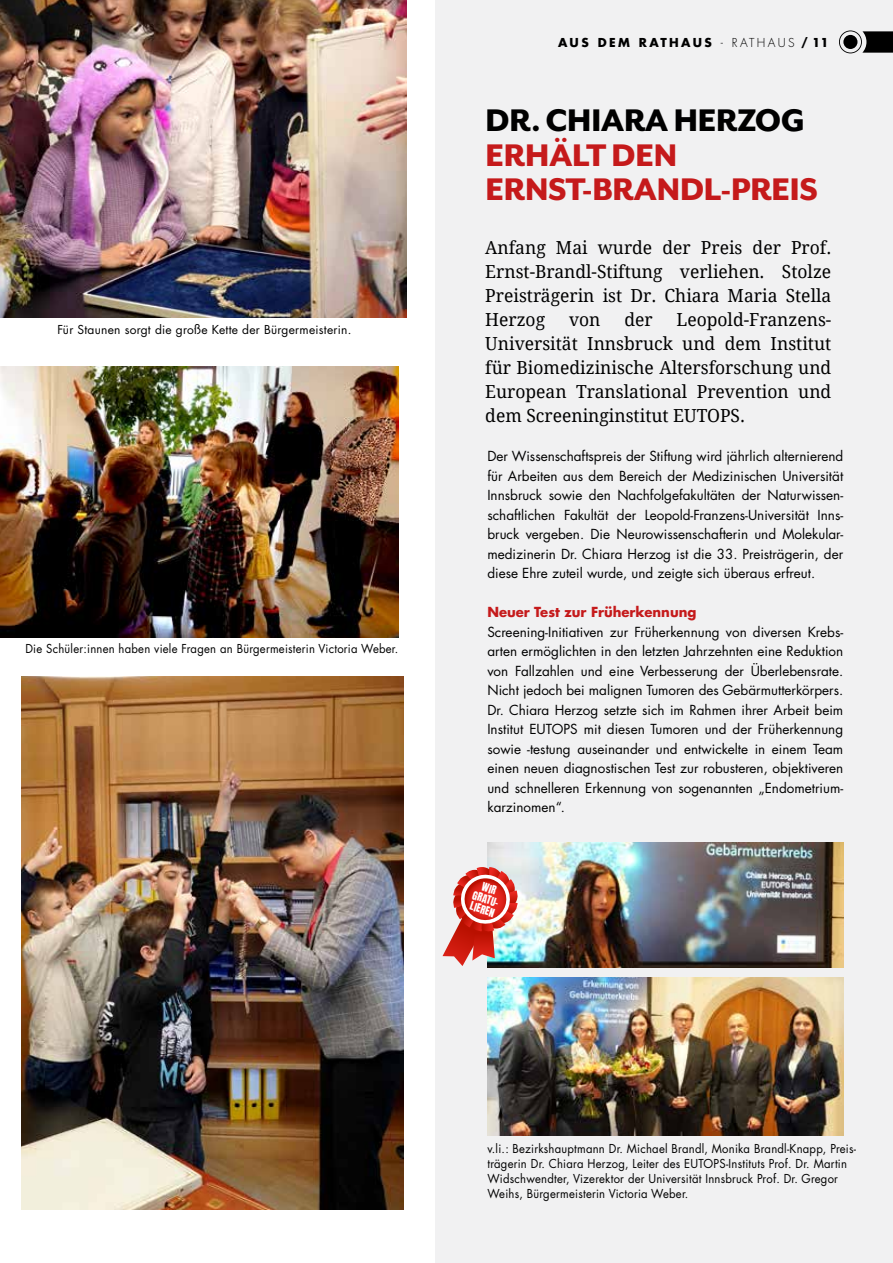
<style>
.page{position:relative;width:893px;height:1263px;background:#fff}
.page>*{position:absolute;margin:0;border:0;box-sizing:border-box;transform-origin:0 0}
.t1{font:800 36px/34.5px "Mr Eaves San OT";letter-spacing:-.02em;color:#c51a1b}
.t2{font:800 36px "Mr Eaves San OT";letter-spacing:-.02em;color:#000}
.t3{font:18px/24px "Droid Serif";color:#000;text-align:justify}
.t4{font:13.5px/19.5px "Futura LT Pro";color:#000;text-align:justify}
.t5{font:700 13.5px "Futura LT Pro";color:#c51a1b}
.t6{font:12px/15px "Futura LT Pro";letter-spacing:.02em;color:#000;scale:.94 1}
.t7{font:12px "Futura LT Pro";letter-spacing:.02em;color:#000}
.t8{font:700 12px "Futura LT Pro";letter-spacing:.2em;color:#000}
.t9{font:10.05px/10.8px "Anton";color:#fff;text-align:center}
.s1{font-weight:300}
</style>
<div class="page">
<div style="left:435px;top:0;width:458px;height:1263px;background:#f1f1f2"></div>
<img style="left:0;top:367px;width:398px;height:271px">
<img style="left:21px;top:676px;width:382px;height:534px">
<img style="left:487px;top:842px;width:356px;height:126px">
<img style="left:487px;top:978px;width:356px;height:157px">
<img style="left:0;top:0;width:406px;height:318px">
<img style="left:442px;top:867px;width:78px;height:99px">
<svg style="left:839px;top:30px;width:54px;height:23px"></svg>
<p class="t7" style="left:57px;top:322px;width:296px">Für Staunen sorgt die große Kette der Bürgermeisterin.</p>
<p class="t6" style="left:25px;top:641px;width:398px">Die Schüler:innen haben viele Fragen an Bürgermeisterin Victoria Weber.</p>
<p class="t8" style="left:558px;top:34px;width:272px">AUS DEM RATHAUS <span class="s1">- RATHAUS</span> / 11</p>
<h1 class="t2" style="left:485px;top:100px;width:321px">DR. CHIARA HERZOG</h1>
<h1 class="t1" style="left:485px;top:138px;width:334px">ERHÄLT DEN<br>ERNST-BRANDL-PREIS</h1>
<h2 class="t3" style="left:485px;top:235px;width:348px">Anfang Mai wurde der Preis der Prof.<br>Ernst-Brandl-Stiftung verliehen. Stolze Preisträgerin ist Dr. Chiara Maria Stella Herzog</h2>
<h2 class="t3" style="left:485px;top:307px;width:347px;text-indent:191px">Leopold-Franzens-Universität Innsbruck und dem Institut für Biomedizinische Altersforschung und European Translational Prevention und dem Screeninginstitut EUTOPS.</h2>
<h2 class="t3" style="left:569px;top:307px;width:33px">von</h2>
<h2 class="t3" style="left:624px;top:307px;width:30px">der</h2>
<p class="t4" style="left:487px;top:447px;width:357px">Der Wissenschaftspreis der Stiftung wird jährlich alternierend für Arbeiten aus dem Bereich der Medizinischen Universität Innsbruck sowie den Nachfolgefakultäten der Naturwissen&shy;schaftlichen Fakultät der Leopold-Franzens-Universität Inns&shy;bruck vergeben. Die Neurowissenschafterin und Molekular&shy;medizinerin Dr. Chiara Herzog ist die 33. Preisträgerin, der diese Ehre zuteil wurde, und zeigte sich überaus erfreut.</p>
<p class="t5" style="left:487px;top:602px;width:211px">Neuer Test zur Früherkennung</p>
<p class="t4" style="left:487px;top:622px;width:357px">Screening-Initiativen zur Früherkennung von diversen Krebs&shy;arten ermöglichten in den letzten Jahrzehnten eine Reduktion von Fallzahlen und eine Verbesserung der Überlebensrate.<br>Nicht jedoch bei malignen Tumoren des Gebärmutterkörpers.<br>Dr. Chiara Herzog setzte sich im Rahmen ihrer Arbeit beim Institut EUTOPS mit diesen Tumoren und der Früherkennung sowie -testung auseinander und entwickelte in einem Team einen neuen diagnostischen Test zur robusteren, objektiveren und schnelleren Erkennung von sogenannten „Endometrium&shy;karzinomen“.</p>
<p class="t9" style="left:478px;top:880px;width:30px;rotate:18deg">WIR<br>GRATU-<br>LIEREN</p>
<p class="t6" style="left:487px;top:1141px;width:394px">v.li.: Bezirkshauptmann Dr. Michael Brandl, Monika Brandl-Knapp, Preis&shy;trägerin Dr. Chiara Herzog, Leiter des EUTOPS-Instituts Prof. Dr. Martin Widschwendter, Vizerektor der Universität Innsbruck Prof. Dr. Gregor Weihs, Bürgermeisterin Victoria Weber.</p>
</div>
